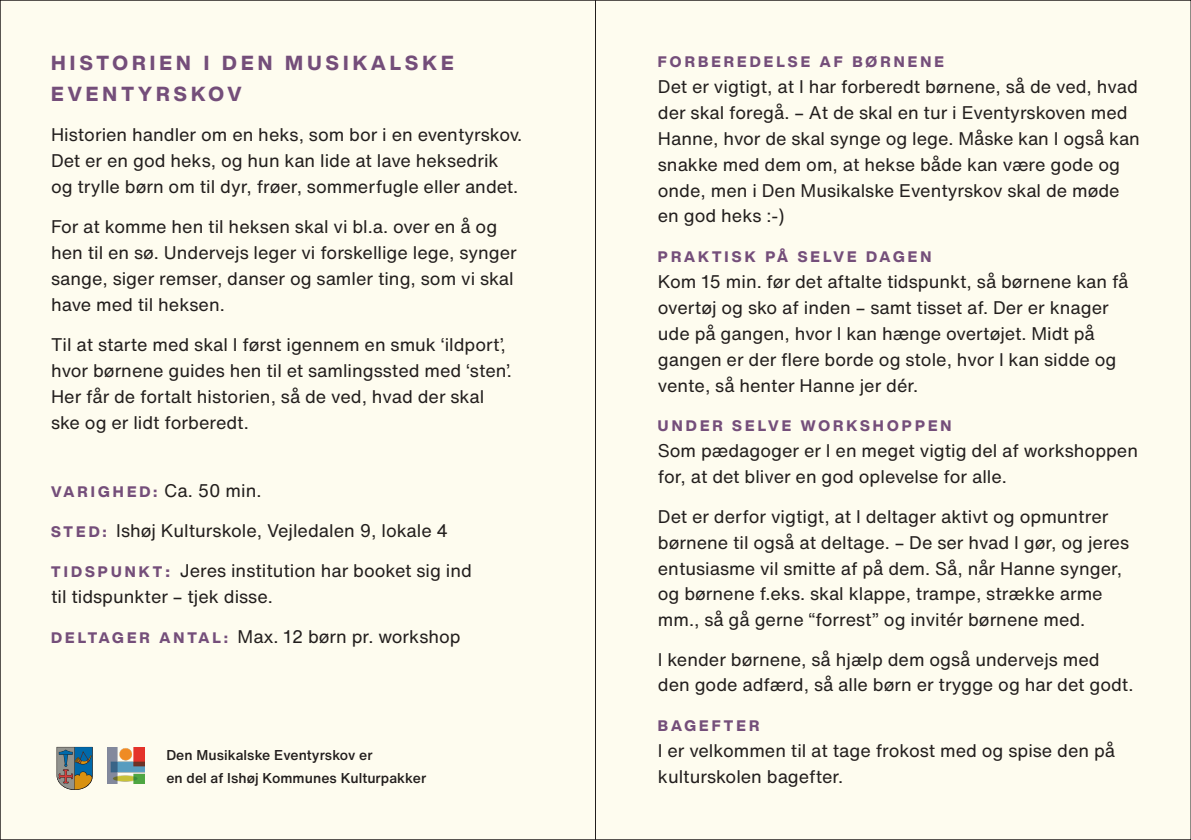
<style>
.page{position:relative;width:1191px;height:840px;background:#fff}
.page>*{position:absolute;margin:0;border:0;box-sizing:border-box;transform-origin:0 0}
.t1{font:800 20px "Helvetica Now Display";letter-spacing:.21em;color:#754f83}
.t2{font:18px/25.8px "Helvetica Now Text";color:#231f20}
.t3{font:800 15px "Helvetica Now Display";letter-spacing:.21em;color:#754f83}
.t4{font:500 14px "Helvetica Now Text";letter-spacing:.005em;color:#231f20}
.s1{font-family:"Helvetica Now Text";font-weight:400;font-size:18px;color:#231f20}
.s2{font-family:"Helvetica Now Display";font-weight:800;font-size:15px;color:#754f83}
.s3{font-weight:800;font-size:15px;color:#754f83}
</style>
<div class="page">
<div style="left:0;top:0;width:1191px;height:839px;background:#fefcef"></div>
<p class="t1" style="left:51px;top:49px;width:404px">HISTORIEN I DEN MUSIKALSKE</p>
<p class="t1" style="left:51px;top:80px;width:192px">EVENTYRSKOV</p>
<p class="t2" style="left:51px;top:121px;width:473px">Historien handler om en heks, som bor i en eventyrskov.<br>Det er en god heks, og hun kan lide at lave heksedrik og trylle børn om til dyr, frøer, sommerfugle eller andet.</p>
<p class="t2" style="left:51px;top:213px;width:467px">For at komme hen til heksen skal vi bl.a. over en å og hen til en sø. Undervejs leger vi forskellige lege, synger sange, siger remser, danser og samler ting, som vi skal have med til heksen.</p>
<p class="t2" style="left:51px;top:330px;width:462px">Til at starte med skal I først igennem en smuk ‘ildport’, hvor børnene guides hen til et samlingssted med ‘sten’.<br>Her får de fortalt historien, så de ved, hvad der skal ske og er lidt forberedt.</p>
<p class="t3" style="left:51px;top:481px;width:212px">VARIGHED: <span class="s1">Ca. 50 min.</span></p>
<p class="t2" style="left:51px;top:517px;width:398px"><span class="s2">S T E D :</span> Ishøj Kulturskole, Vejledalen 9, lokale 4</p>
<p class="t2" style="left:51px;top:556px;width:422px"><span class="s2">T I D S P U N K T</span> <span class="s3">:</span> Jeres institution har booket sig ind til tidspunkter – tjek disse.</p>
<p class="t2" style="left:51px;top:622px;width:411px"><span class="s2">D E LTA G E R A N TA L :</span> Max. 12 børn pr. workshop</p>
<p class="t4" style="left:166px;top:744px;width:208px">Den Musikalske Eventyrskov er</p>
<p class="t4" style="left:166px;top:766px;width:261px">en del af Ishøj Kommunes Kulturpakker</p>
<p class="t3" style="left:658px;top:51px;width:287px">FORBEREDELSE AF BØRNENE</p>
<p class="t2" style="left:658px;top:73px;width:483px">Det er vigtigt, at I har forberedt børnene, så de ved, hvad der skal foregå. – At de skal en tur i Eventyrskoven med Hanne, hvor de skal synge og lege. Måske kan I også kan snakke med dem om, at hekse både kan være gode og onde, men i Den Musikalske Eventyrskov skal de møde en god heks :-)</p>
<p class="t3" style="left:658px;top:246px;width:275px">PRAKTISK PÅ SELVE DAGEN</p>
<p class="t2" style="left:658px;top:268px;width:472px">Kom 15 min. før det aftalte tidspunkt, så børnene kan få overtøj og sko af inden – samt tisset af. Der er knager ude på gangen, hvor I kan hænge overtøjet. Midt på gangen er der flere borde og stole, hvor I kan sidde og vente, så henter Hanne jer dér.</p>
<p class="t3" style="left:658px;top:415px;width:295px">UNDER SELVE WORKSHOPPEN</p>
<p class="t2" style="left:658px;top:437px;width:482px">Som pædagoger er I en meget vigtig del af workshoppen for, at det bliver en god oplevelse for alle.</p>
<p class="t2" style="left:658px;top:502px;width:473px">Det er derfor vigtigt, at I deltager aktivt og opmuntrer børnene til også at deltage. – De ser hvad I gør, og jeres entusiasme vil smitte af på dem. Så, når Hanne synger, og børnene f.eks. skal klappe, trampe, strække arme mm., så gå gerne “forrest” og invitér børnene med.</p>
<p class="t2" style="left:658px;top:645px;width:477px">I kender børnene, så hjælp dem også undervejs med den gode adfærd, så alle børn er trygge og har det godt.</p>
<p class="t3" style="left:658px;top:714px;width:103px">BAGEFTER</p>
<p class="t2" style="left:658px;top:737px;width:459px">I er velkommen til at tage frokost med og spise den på kulturskolen bagefter.</p>
</div>
